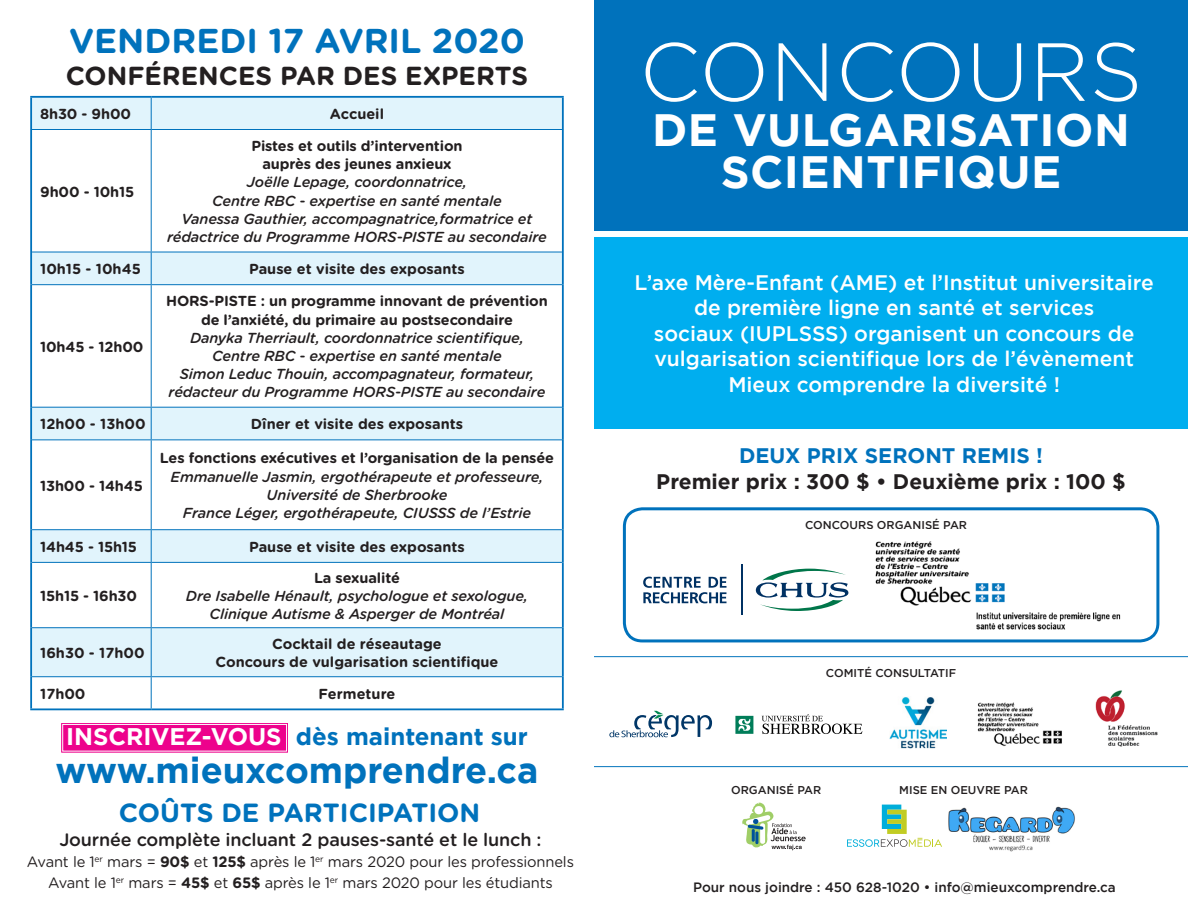
<style>
.page{position:relative;width:1188px;height:918px;background:#fff}
.page>*{position:absolute;margin:0;border:0;box-sizing:border-box;transform-origin:0 0}
.t1{font:300 82.2px "Gotham";letter-spacing:.01em;color:#fff}
.t2{font:700 45.15px/42.2px "Gotham";letter-spacing:.01em;color:#fff;text-align:center}
.t3{font:700 36px "Gotham";color:#0072bc}
.t4{font:700 34.5px "Gotham Rounded";color:#0072bc}
.t5{font:700 26.25px "Gotham Rounded";color:#0072bc}
.t6{font:700 26.1px "Gotham Rounded";color:#231f20}
.t7{font:700 24px "Gotham";color:#0072bc}
.t8{font:500 21px/25.5px "Gotham";color:#fff;text-align:center}
.t9{font:700 21px "Gotham";color:#231f20}
.t10{font:700 21px "Gotham";color:#0072bc}
.t11{font:500 18px "Gotham Rounded";letter-spacing:-.01em;color:#231f20}
.t12{font:15px "Gotham Rounded";letter-spacing:-.01em;color:#231f20}
.t13{font:italic 500 14.55px/18.1px "Gotham Rounded";letter-spacing:-.01em;color:#231f20;text-align:center}
.t14{font:700 14.55px/18.1px "Gotham Rounded";letter-spacing:-.01em;color:#231f20;text-align:center}
.t15{font:500 13.5px "Gotham";color:#231f20}
.t16{font:500 11.25px "Gotham";color:#231f20}
.s1{font-weight:700;font-style:normal}
.s2{font-weight:500;font-style:italic}
.s3{color:#fff}
.s4{font-weight:700}
</style>
<div class="page">
<hr style="left:594px;top:766px;width:594px;height:1px;background:#0575bd">
<hr style="left:594px;top:656px;width:594px;height:1px;background:#0575bd">
<div style="left:32px;top:98px;width:530px;height:578px;background:#e1f4fc"></div>
<svg style="left:32px;top:130px;width:530px;height:497px"></svg>
<svg style="left:32px;top:677px;width:530px;height:31px"></svg>
<hr style="left:151px;top:130px;width:1px;height:122px;background:#0072bc">
<hr style="left:32px;top:252px;width:119px;height:1px;background:#0072bc">
<hr style="left:151px;top:252px;width:411px;height:1px;background:#0072bc">
<hr style="left:151px;top:252px;width:1px;height:32px;background:#0072bc">
<hr style="left:32px;top:284px;width:119px;height:1px;background:#0072bc">
<hr style="left:151px;top:284px;width:411px;height:1px;background:#0072bc">
<hr style="left:151px;top:285px;width:1px;height:122px;background:#0072bc">
<hr style="left:32px;top:407px;width:119px;height:1px;background:#0072bc">
<hr style="left:151px;top:407px;width:411px;height:1px;background:#0072bc">
<hr style="left:151px;top:408px;width:1px;height:31px;background:#0072bc">
<hr style="left:32px;top:439px;width:119px;height:1px;background:#0072bc">
<hr style="left:151px;top:439px;width:411px;height:1px;background:#0072bc">
<hr style="left:151px;top:440px;width:1px;height:89px;background:#0072bc">
<hr style="left:32px;top:529px;width:119px;height:1px;background:#0072bc">
<hr style="left:151px;top:529px;width:411px;height:1px;background:#0072bc">
<hr style="left:151px;top:530px;width:1px;height:32px;background:#0072bc">
<hr style="left:32px;top:562px;width:119px;height:1px;background:#0072bc">
<hr style="left:151px;top:562px;width:411px;height:1px;background:#0072bc">
<hr style="left:151px;top:563px;width:1px;height:64px;background:#0072bc">
<hr style="left:32px;top:627px;width:119px;height:1px;background:#0072bc">
<hr style="left:151px;top:627px;width:411px;height:1px;background:#0072bc">
<hr style="left:151px;top:628px;width:1px;height:48px;background:#0072bc">
<hr style="left:32px;top:676px;width:119px;height:1px;background:#0072bc">
<hr style="left:151px;top:676px;width:411px;height:1px;background:#0072bc">
<hr style="left:151px;top:677px;width:1px;height:31px;background:#0072bc">
<hr style="left:30px;top:130px;width:2px;height:122px;background:#0072bc">
<hr style="left:562px;top:130px;width:2px;height:122px;background:#0072bc">
<hr style="left:30px;top:252px;width:2px;height:33px;background:#0072bc">
<hr style="left:562px;top:252px;width:2px;height:33px;background:#0072bc">
<hr style="left:30px;top:285px;width:2px;height:122px;background:#0072bc">
<hr style="left:562px;top:285px;width:2px;height:122px;background:#0072bc">
<hr style="left:30px;top:407px;width:2px;height:33px;background:#0072bc">
<hr style="left:562px;top:407px;width:2px;height:33px;background:#0072bc">
<hr style="left:30px;top:440px;width:2px;height:90px;background:#0072bc">
<hr style="left:562px;top:440px;width:2px;height:90px;background:#0072bc">
<hr style="left:30px;top:530px;width:2px;height:32px;background:#0072bc">
<hr style="left:562px;top:530px;width:2px;height:32px;background:#0072bc">
<hr style="left:30px;top:562px;width:2px;height:66px;background:#0072bc">
<hr style="left:562px;top:562px;width:2px;height:66px;background:#0072bc">
<hr style="left:30px;top:628px;width:2px;height:49px;background:#0072bc">
<hr style="left:562px;top:628px;width:2px;height:49px;background:#0072bc">
<hr style="left:30px;top:96px;width:121px;height:2px;background:#0072bc">
<hr style="left:30px;top:98px;width:2px;height:31px;background:#0072bc">
<hr style="left:151px;top:96px;width:413px;height:2px;background:#0072bc">
<hr style="left:562px;top:98px;width:2px;height:31px;background:#0072bc">
<hr style="left:151px;top:98px;width:1px;height:31px;background:#0072bc">
<hr style="left:30px;top:677px;width:2px;height:31px;background:#0072bc">
<hr style="left:562px;top:677px;width:2px;height:31px;background:#0072bc">
<hr style="left:30px;top:708px;width:121px;height:2px;background:#0072bc">
<hr style="left:151px;top:708px;width:413px;height:2px;background:#0072bc">
<hr style="left:30px;top:129px;width:121px;height:1px;background:#0072bc">
<hr style="left:151px;top:129px;width:413px;height:1px;background:#0072bc">
<svg style="left:61px;top:723px;width:227px;height:30px;background:#ed0c90"></svg>
<div style="left:62px;top:724px;width:225px;height:27px;border:1px solid #fff"></div>
<svg style="left:742px;top:802px;width:64px;height:48px"></svg>
<svg style="left:847px;top:805px;width:95px;height:42px"></svg>
<img style="left:948px;top:806px;width:127px;height:46px">
<svg style="left:735px;top:716px;width:18px;height:18px"></svg>
<svg style="left:762px;top:714px;width:100px;height:20px"></svg>
<img style="left:977px;top:702px;width:85px;height:45px">
<img style="left:1095px;top:690px;width:63px;height:57px">
<img style="left:890px;top:697px;width:56px;height:52px">
<svg style="left:609px;top:711px;width:103px;height:26px"></svg>
<div style="left:594px;top:0;width:594px;height:231px;background:#0072bc"></div>
<div style="left:594px;top:238px;width:594px;height:191px;background:#00aeef"></div>
<div style="left:623px;top:507px;width:536px;height:135px;border:3px solid #0072bc;border-radius:18px"></div>
<hr style="left:742px;top:565px;width:1px;height:50px;background:#003163">
<svg style="left:756px;top:569px;width:92px;height:42px"></svg>
<svg style="left:643px;top:577px;width:83px;height:26px"></svg>
<img style="left:875px;top:541px;width:246px;height:89px">
<p class="t4" style="left:69px;top:16px;width:457px">VENDREDI 17 AVRIL 2020</p>
<p class="t6" style="left:66px;top:56px;width:464px">CONFÉRENCES PAR DES EXPERTS</p>
<p class="t14" style="left:40px;top:104px;width:92px">8h30 - 9h00</p>
<p class="t14" style="left:330px;top:104px;width:56px">Accueil</p>
<p class="t14" style="left:40px;top:182px;width:95px">9h00 - 10h15</p>
<p class="t13" style="left:212px;top:136px;width:291px"><span class="s1">Pistes et outils d’intervention<br>auprès des jeunes anxieux<br></span>Joëlle Lepage, coordonnatrice,<br>Centre RBC - expertise en santé mentale</p>
<p class="t13" style="left:167px;top:209px;width:381px">Vanessa Gauthier, accompagnatrice,formatrice et rédactrice du Programme HORS-PISTE au secondaire</p>
<p class="t14" style="left:40px;top:259px;width:102px">10h15 - 10h45</p>
<p class="t14" style="left:249px;top:259px;width:217px">Pause et visite des exposants</p>
<p class="t14" style="left:40px;top:337px;width:105px">10h45 - 12h00</p>
<p class="t14" style="left:166px;top:292px;width:383px">HORS-PISTE : un programme innovant de prévention de l’anxiété, du primaire au postsecondaire<br><span class="s2">Danyka Therriault, coordonnatrice scientifique, Centre RBC - expertise en santé mentale</span></p>
<p class="t13" style="left:169px;top:364px;width:378px">Simon Leduc Thouin, accompagnateur, formateur, rédacteur du Programme HORS-PISTE au secondaire</p>
<p class="t14" style="left:40px;top:415px;width:107px">12h00 - 13h00</p>
<p class="t14" style="left:251px;top:415px;width:214px">Dîner et visite des exposants</p>
<p class="t14" style="left:40px;top:476px;width:104px">13h00 - 14h45</p>
<p class="t14" style="left:160px;top:449px;width:396px">Les fonctions exécutives et l’organisation de la pensée</p>
<p class="t13" style="left:171px;top:467px;width:374px">Emmanuelle Jasmin, ergothérapeute et professeure,<br>Université de Sherbrooke</p>
<p class="t13" style="left:183px;top:503px;width:350px">France Léger, ergothérapeute, CIUSSS de l’Estrie</p>
<p class="t14" style="left:40px;top:537px;width:98px">14h45 - 15h15</p>
<p class="t14" style="left:249px;top:537px;width:217px">Pause et visite des exposants</p>
<p class="t14" style="left:40px;top:586px;width:98px">15h15 - 16h30</p>
<p class="t14" style="left:314px;top:568px;width:87px">La sexualité</p>
<p class="t13" style="left:186px;top:586px;width:344px">Dre Isabelle Hénault, psychologue et sexologue,<br>Clinique Autisme &amp; Asperger de Montréal</p>
<p class="t14" style="left:40px;top:643px;width:106px">16h30 - 17h00</p>
<p class="t14" style="left:272px;top:634px;width:171px">Cocktail de réseautage</p>
<p class="t14" style="left:216px;top:652px;width:284px">Concours de vulgarisation scientifique</p>
<p class="t14" style="left:40px;top:684px;width:47px">17h00</p>
<p class="t14" style="left:319px;top:684px;width:78px">Fermeture</p>
<p class="t7" style="left:66px;top:723px;width:463px"><span class="s3">INSCRIVEZ-VOUS</span> dès maintenant sur</p>
<p class="t3" style="left:56px;top:749px;width:484px">www.mieuxcomprendre.ca</p>
<p class="t5" style="left:119px;top:794px;width:363px">COÛTS DE PARTICIPATION</p>
<p class="t11" style="left:59px;top:827px;width:484px">Journée complète incluant 2 pauses-santé et le lunch :</p>
<p class="t12" style="left:27px;top:851px;width:548px">Avant le 1<sup>er</sup> mars = <span class="s4">90$</span> et <span class="s4">125$</span> après le 1<sup>er</sup> mars 2020 pour les professionnels</p>
<p class="t12" style="left:48px;top:872px;width:506px">Avant le 1<sup>er</sup> mars = <span class="s4">45$</span> et <span class="s4">65$</span> après le 1<sup>er</sup> mars 2020 pour les étudiants</p>
<p class="t1" style="left:640px;top:27px;width:504px">CONCOURS</p>
<p class="t2" style="left:652px;top:108px;width:479px">DE VULGARISATION<br>SCIENTIFIQUE</p>
<p class="t8" style="left:635px;top:269px;width:521px">L’axe Mère-Enfant (AME) et l’Institut universitaire de première ligne en santé et services<br>sociaux (IUPLSSS) organisent un concours de vulgarisation scientifique lors de l’évènement Mieux comprendre la diversité !</p>
<p class="t10" style="left:739px;top:443px;width:305px">DEUX PRIX SERONT REMIS !</p>
<p class="t9" style="left:656px;top:469px;width:471px">Premier prix : 300 $ • Deuxième prix : 100 $</p>
<p class="t16" style="left:805px;top:519px;width:163px">CONCOURS ORGANISÉ PAR</p>
<p class="t16" style="left:826px;top:667px;width:132px">COMITÉ CONSULTATIF</p>
<p class="t16" style="left:731px;top:784px;width:92px">ORGANISÉ PAR</p>
<p class="t16" style="left:899px;top:784px;width:130px">MISE EN OEUVRE PAR</p>
<p class="t15" style="left:693px;top:880px;width:424px">Pour nous joindre : 450 628-1020 • info@mieuxcomprendre.ca</p>
</div>
